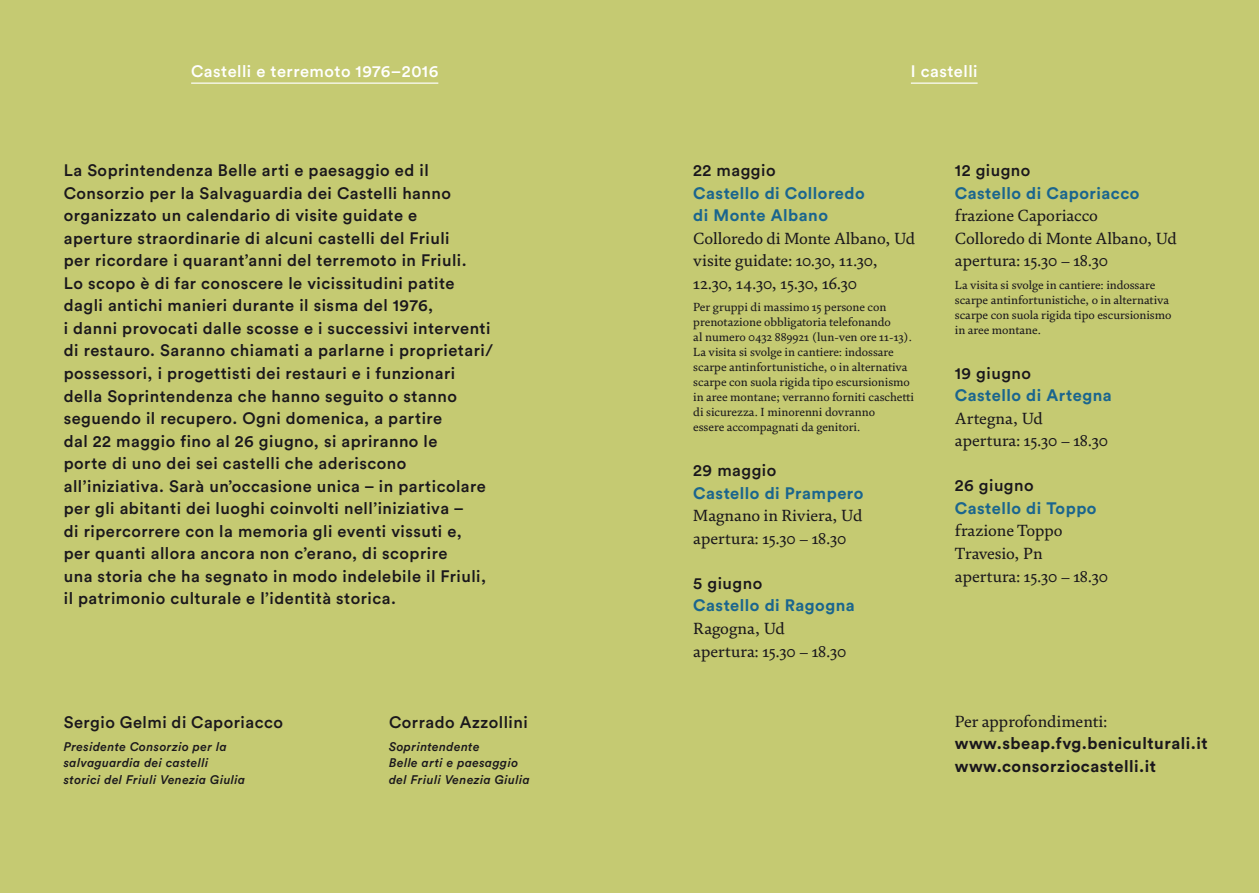
<style>
.page{position:relative;width:1259px;height:893px;background:#c5ca72}
.page>*{position:absolute;margin:0;border:0;box-sizing:border-box;transform-origin:0 0}
.t1{font:500 16.5px/22.5px "Circular Std";letter-spacing:.03em;color:#1a171c}
.t2{font:16.5px/22.5px "FS Brabo";color:#1a171c}
.t3{font:700 16.5px/22.5px "Circular Std";letter-spacing:.03em;color:#1a658e}
.t4{font:700 16.5px/22.5px "Circular Std";letter-spacing:.03em;color:#1a171c}
.t5{font:500 16.5px "Circular Std";letter-spacing:.03em;color:#fff}
.t6{font:italic 500 12.3px/16.5px "Circular Std";letter-spacing:.03em;color:#1a171c}
.t7{font:12px/15px "FS Brabo";letter-spacing:-.005em;color:#1a171c}
</style>
<div class="page">
<hr style="left:191px;top:83px;width:247px;height:1px;background:#fff">
<hr style="left:911px;top:83px;width:66px;height:1px;background:#fff">
<p class="t5" style="left:191px;top:61px;width:249px">Castelli e terremoto 1976–2016</p>
<p class="t5" style="left:911px;top:61px;width:68px">I castelli</p>
<p class="t1" style="left:64px;top:159px;width:431px">La Soprintendenza Belle arti e paesaggio ed il Consorzio per la Salvaguardia dei Castelli hanno organizzato un calendario di visite guidate e<br>aperture straordinarie di alcuni castelli del Friuli<br>per ricordare i quarant’anni del terremoto in Friuli.<br>Lo scopo è di far conoscere le vicissitudini patite dagli antichi manieri durante il sisma del 1976,<br>i danni provocati dalle scosse e i successivi interventi di restauro. Saranno chiamati a parlarne i proprietari/ possessori, i progettisti dei restauri e i funzionari della Soprintendenza che hanno seguito o stanno seguendo il recupero. Ogni domenica, a partire<br>dal 22 maggio fino al 26 giugno, si apriranno le<br>porte di uno dei sei castelli che aderiscono all’iniziativa. Sarà un’occasione unica – in particolare per gli abitanti dei luoghi coinvolti nell’iniziativa –<br>di ripercorrere con la memoria gli eventi vissuti e,<br>per quanti allora ancora non c’erano, di scoprire<br>una storia che ha segnato in modo indelebile il Friuli, il patrimonio culturale e l’identità storica.</p>
<p class="t1" style="left:693px;top:159px;width:84px">22 maggio</p>
<p class="t3" style="left:693px;top:182px;width:173px">Castello di Colloredo di Monte Albano</p>
<p class="t2" style="left:693px;top:226px;width:223px">Colloredo di Monte Albano, Ud visite guidate: 10.30, 11.30,<br>12.30, 14.30, 15.30, 16.30</p>
<p class="t7" style="left:693px;top:299px;width:222px">Per gruppi di massimo 15 persone con prenotazione obbligatoria telefonando<br>al numero 0432 889921 (lun-ven ore 11-13).<br>La visita si svolge in cantiere: indossare scarpe antinfortunistiche, o in alternativa scarpe con suola rigida tipo escursionismo in aree montane; verranno forniti caschetti di sicurezza. I minorenni dovranno<br>essere accompagnati da genitori.</p>
<p class="t1" style="left:693px;top:459px;width:85px">29 maggio</p>
<p class="t3" style="left:693px;top:482px;width:172px">Castello di Prampero</p>
<p class="t2" style="left:693px;top:504px;width:171px">Magnano in Riviera, Ud apertura: 15.30 – 18.30</p>
<p class="t1" style="left:693px;top:572px;width:70px">5 giugno</p>
<p class="t3" style="left:693px;top:594px;width:163px">Castello di Ragogna</p>
<p class="t2" style="left:693px;top:616px;width:155px">Ragogna, Ud apertura: 15.30 – 18.30</p>
<p class="t1" style="left:955px;top:159px;width:77px">12 giugno</p>
<p class="t3" style="left:955px;top:182px;width:186px">Castello di Caporiacco</p>
<p class="t2" style="left:955px;top:204px;width:223px">frazione Caporiacco<br>Colloredo di Monte Albano, Ud apertura: 15.30 – 18.30</p>
<p class="t7" style="left:955px;top:277px;width:218px">La visita si svolge in cantiere: indossare scarpe antinfortunistiche, o in alternativa scarpe con suola rigida tipo escursionismo in aree montane.</p>
<p class="t1" style="left:955px;top:362px;width:78px">19 giugno</p>
<p class="t3" style="left:955px;top:384px;width:158px">Castello di Artegna</p>
<p class="t2" style="left:955px;top:406px;width:155px">Artegna, Ud apertura: 15.30 – 18.30</p>
<p class="t1" style="left:955px;top:474px;width:80px">26 giugno</p>
<p class="t3" style="left:955px;top:497px;width:143px">Castello di Toppo</p>
<p class="t2" style="left:955px;top:519px;width:155px">frazione Toppo<br>Travesio, Pn apertura: 15.30 – 18.30</p>
<p class="t1" style="left:64px;top:711px;width:221px">Sergio Gelmi di Caporiacco</p>
<p class="t6" style="left:64px;top:738px;width:183px">Presidente Consorzio per la salvaguardia dei castelli storici del Friuli Venezia Giulia</p>
<p class="t1" style="left:389px;top:711px;width:140px">Corrado Azzollini</p>
<p class="t6" style="left:389px;top:738px;width:142px">Soprintendente<br>Belle arti e paesaggio del Friuli Venezia Giulia</p>
<p class="t2" style="left:955px;top:709px;width:154px">Per approfondimenti:</p>
<p class="t4" style="left:955px;top:732px;width:254px">www.sbeap.fvg.beniculturali.it www.consorziocastelli.it</p>
</div>
